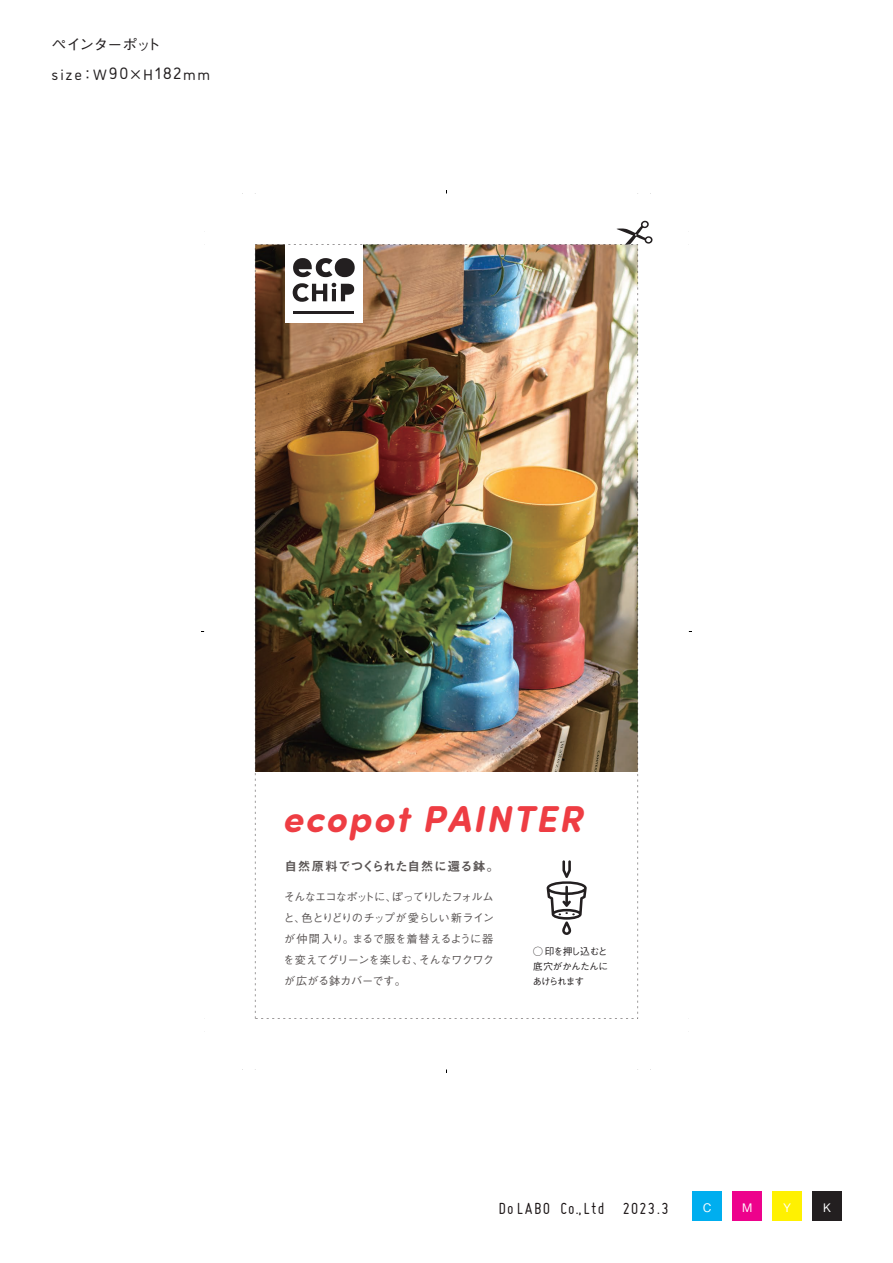
<style>
.page{position:relative;width:893px;height:1263px;background:#fff}
.page>*{position:absolute;margin:0;border:0;box-sizing:border-box;transform-origin:0 0}
.t1{font:italic 700 37.5px "Sofia Pro Soft";letter-spacing:.05em;color:#ee3d43}
.t2{font:16.5px "Doearthgreen";letter-spacing:.03em;color:#1a1415}
.t3{font:15px "DI Nosaur";letter-spacing:.12em;color:#231f20}
.t4{font:500 15px "Gothic BBB Pro";letter-spacing:-.065em;color:#231f20}
.t5{font:12.75px "Midashi Go Pro MB31";letter-spacing:-.015em;color:#5b5655}
.t6{font:500 11.7px "Gothic BBB Pro";color:#fff}
.t7{font:500 11.25px/21px "Gothic BBB Pro";letter-spacing:-.05em;color:#5b5655;text-align:justify}
.t8{font:500 9.75px/15px "Gothic BBB Pro";letter-spacing:-.09em;color:#231f20;text-align:justify}
.s1{font-family:"Gothic BBB Pro";font-weight:500}
.s2{font-size:16.5px}
</style>
<div class="page">
<hr style="left:201px;top:631px;width:36px;height:1px;background:#000">
<hr style="left:656px;top:631px;width:36px;height:1px;background:#000">
<hr style="left:446px;top:190px;width:1px;height:36px;background:#000">
<hr style="left:446px;top:1036px;width:1px;height:36px;background:#000">
<div style="left:812px;top:1191px;width:30px;height:30px;background:#231f20"></div>
<div style="left:772px;top:1191px;width:30px;height:30px;background:#fff101"></div>
<div style="left:732px;top:1191px;width:30px;height:30px;background:#ed028c"></div>
<div style="left:692px;top:1191px;width:30px;height:30px;background:#00aeef"></div>
<img style="left:255px;top:244px;width:383px;height:775px">
<svg style="left:617px;top:193px;width:72px;height:56px"></svg>
<h3 class="t4" style="left:51px;top:32px;width:111px">ペインターポット</h3>
<h3 class="t3" style="left:52px;top:64px;width:160px">size<span class="s1">：</span>W<span class="s2">90</span><span class="s1">×</span>H<span class="s2">182</span>mm</h3>
<h1 class="t1" style="left:283px;top:791px;width:301px">ecopot PAINTER</h1>
<p class="t5" style="left:285px;top:856px;width:216px">自然原料でつくられた自然に還る鉢。</p>
<p class="t7" style="left:283px;top:885px;width:212px">そんなエコなポットに、ぽってりしたフォルムと、色とりどりのチップが愛らしい新ラインが仲間入り。まるで服を着替えるように器を変えてグリーンを楽しむ、そんなワクワクが広がる鉢カバーです。</p>
<p class="t8" style="left:532px;top:943px;width:77px">◯ 印を押し込むと底穴がかんたんにあけられます</p>
<h2 class="t2" style="left:498px;top:1199px;width:173px">DoLABO Co.,Ltd 2023.3</h2>
<p class="t6" style="left:703px;top:1198px;width:10px">C</p>
<p class="t6" style="left:742px;top:1198px;width:12px">M</p>
<p class="t6" style="left:783px;top:1198px;width:10px">Y</p>
<p class="t6" style="left:823px;top:1198px;width:10px">K</p>
</div>
